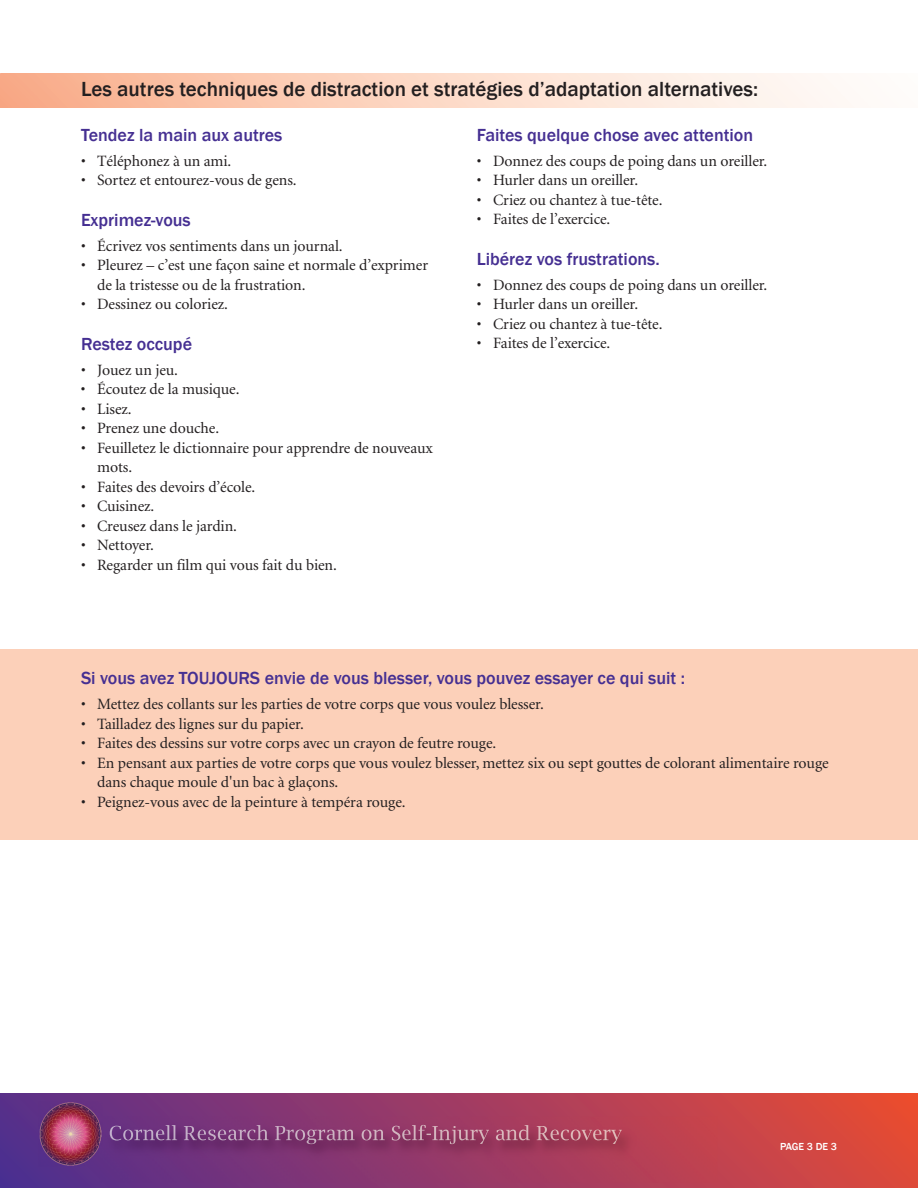
<style>
.page{position:relative;width:918px;height:1188px;background:#fff}
.page>*{position:absolute;margin:0;border:0;box-sizing:border-box;transform-origin:0 0}
.t1{font:500 21px "Franklin Gothic";color:#231f20}
.t2{font:500 18px "Franklin Gothic";color:#452f92}
.t3{font:15.75px/19.5px "Minion";letter-spacing:-.005em;color:#231f20}
.t4{font:500 10.5px "Franklin Gothic";letter-spacing:-.01em;color:#fff}
</style>
<div class="page">
<div style="left:0;top:1094px;width:918px;height:94px;background:linear-gradient(to right,#552e8f,#e64a37)"></div>
<img style="left:99px;top:1117px;width:618px;height:66px">
<img style="left:110px;top:1125px;width:96px;height:16px">
<img style="left:38px;top:1102px;width:65px;height:64px">
<img style="left:99px;top:1117px;width:4px;height:49px">
<div style="left:0;top:649px;width:918px;height:190px;background:#fcd0b9"></div>
<h1 class="t1" style="left:81px;top:76px;width:679px">Les autres techniques de distraction et stratégies d’adaptation alternatives:</h1>
<p class="t2" style="left:81px;top:124px;width:203px">Tendez la main aux autres</p>
<p class="t3" style="left:81px;top:152px;width:152px">• Téléphonez à un ami.</p>
<p class="t3" style="left:81px;top:172px;width:217px">• Sortez et entourez-vous de gens.</p>
<p class="t2" style="left:81px;top:209px;width:111px">Exprimez-vous</p>
<p class="t3" style="left:81px;top:237px;width:263px">• Écrivez vos sentiments dans un journal.</p>
<p class="t3" style="left:97px;top:257px;width:332px;text-indent:-16px">• Pleurez – c’est une façon saine et normale d’exprimer de la tristesse ou de la frustration.</p>
<p class="t3" style="left:81px;top:296px;width:149px">• Dessinez ou coloriez.</p>
<p class="t2" style="left:81px;top:333px;width:113px">Restez occupé</p>
<p class="t3" style="left:81px;top:361px;width:98px">• Jouez un jeu.</p>
<p class="t3" style="left:81px;top:381px;width:160px">• Écoutez de la musique.</p>
<p class="t3" style="left:81px;top:400px;width:52px">• Lisez.</p>
<p class="t3" style="left:81px;top:420px;width:140px">• Prenez une douche.</p>
<p class="t3" style="left:97px;top:439px;width:337px;text-indent:-16px">• Feuilletez le dictionnaire pour apprendre de nouveaux mots.</p>
<p class="t3" style="left:81px;top:478px;width:176px">• Faites des devoirs d’école.</p>
<p class="t3" style="left:81px;top:498px;width:75px">• Cuisinez.</p>
<p class="t3" style="left:81px;top:517px;width:158px">• Creusez dans le jardin.</p>
<p class="t3" style="left:81px;top:537px;width:75px">• Nettoyer.</p>
<p class="t3" style="left:81px;top:556px;width:257px">• Regarder un film qui vous fait du bien.</p>
<p class="t2" style="left:477px;top:124px;width:278px">Faites quelque chose avec attention</p>
<p class="t3" style="left:477px;top:152px;width:292px">• Donnez des coups de poing dans un oreiller.</p>
<p class="t3" style="left:477px;top:172px;width:163px">• Hurler dans un oreiller.</p>
<p class="t3" style="left:477px;top:191px;width:187px">• Criez ou chantez à tue-tête.</p>
<p class="t3" style="left:477px;top:211px;width:135px">• Faites de l’exercice.</p>
<p class="t2" style="left:477px;top:248px;width:184px">Libérez vos frustrations.</p>
<p class="t3" style="left:477px;top:276px;width:292px">• Donnez des coups de poing dans un oreiller.</p>
<p class="t3" style="left:477px;top:296px;width:163px">• Hurler dans un oreiller.</p>
<p class="t3" style="left:477px;top:315px;width:187px">• Criez ou chantez à tue-tête.</p>
<p class="t3" style="left:477px;top:335px;width:135px">• Faites de l’exercice.</p>
<p class="t2" style="left:81px;top:668px;width:606px">Si vous avez TOUJOURS envie de vous blesser, vous pouvez essayer ce qui suit :</p>
<p class="t3" style="left:81px;top:696px;width:464px">• Mettez des collants sur les parties de votre corps que vous voulez blesser.</p>
<p class="t3" style="left:81px;top:715px;width:224px">• Tailladez des lignes sur du papier.</p>
<p class="t3" style="left:81px;top:735px;width:417px">• Faites des dessins sur votre corps avec un crayon de feutre rouge.</p>
<p class="t3" style="left:97px;top:754px;width:733px;text-indent:-16px">• En pensant aux parties de votre corps que vous voulez blesser, mettez six ou sept gouttes de colorant alimentaire rouge dans chaque moule d'un bac à glaçons.</p>
<p class="t3" style="left:81px;top:793px;width:326px">• Peignez-vous avec de la peinture à tempéra rouge.</p>
<p class="t4" style="left:780px;top:1140px;width:58px">PAGE 3 dE 3</p>
</div>
